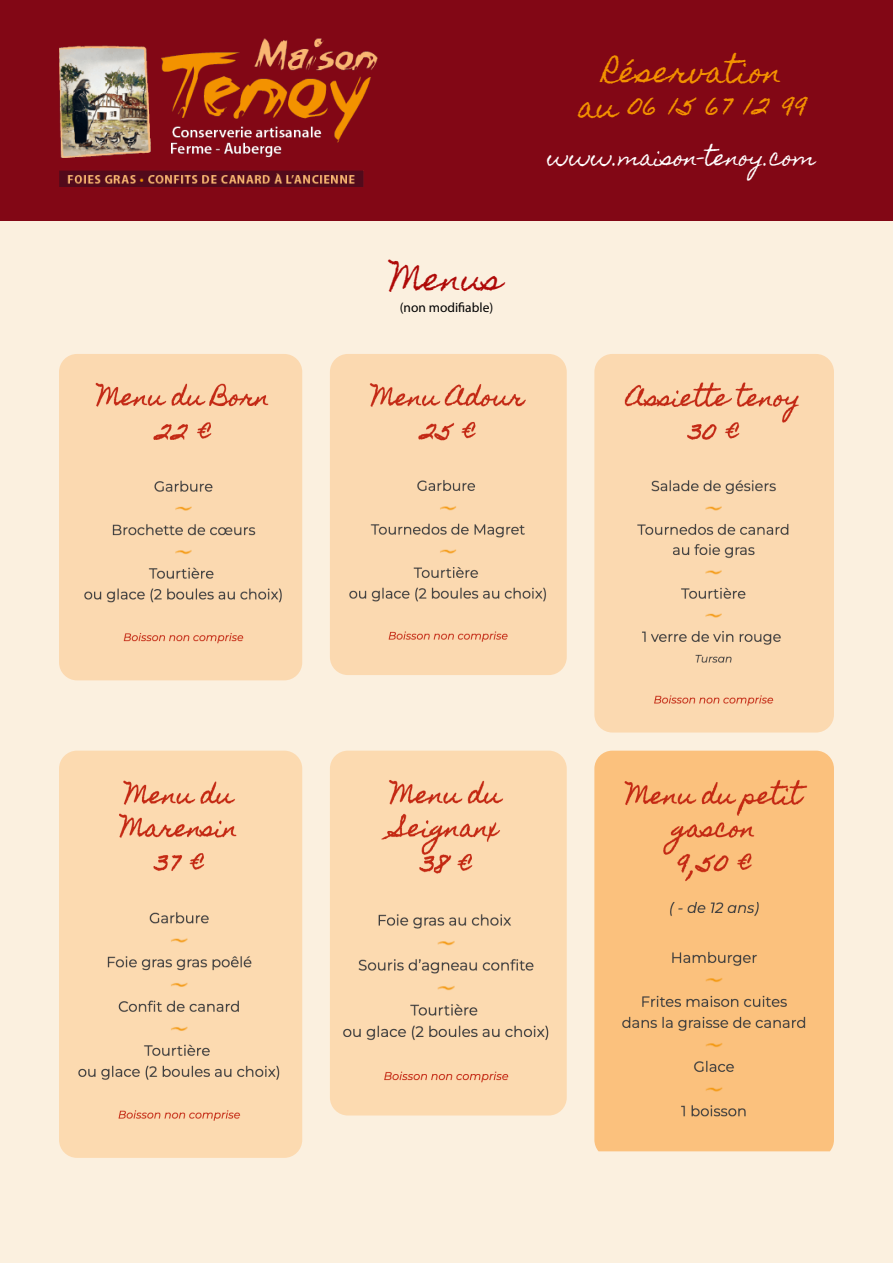
<style>
.page{position:relative;width:893px;height:1263px;background:#fff}
.page>*{position:absolute;margin:0;border:0;box-sizing:border-box;transform-origin:0 0}
.t1{font:31.5px "Homemade Apple";color:#af0a08}
.t2{font:28.8px/34.5px "Homemade Apple";color:#f39200;text-align:center}
.t3{font:21px "Homemade Apple";color:#fff}
.t4{font:13.5px "Myriad Pro";color:#000}
</style>
<div class="page">
<div style="left:0;top:220px;width:893px;height:1043px;background:#fbf0df"></div>
<div style="left:59px;top:354px;width:243px;height:326px;background:#fbd9b0"></div>
<div style="left:59px;top:751px;width:243px;height:407px;background:#fcdab0"></div>
<img style="left:330px;top:354px;width:237px;height:321px">
<img style="left:330px;top:751px;width:237px;height:364px">
<img style="left:594px;top:354px;width:240px;height:378px">
<img style="left:594px;top:751px;width:240px;height:400px">
<div style="left:0;top:0;width:893px;height:220px;background:#820715"></div>
<img style="left:59px;top:38px;width:319px;height:148px">
<p class="t1" style="left:391px;top:260px;width:113px">Menus</p>
<p class="t4" style="left:400px;top:299px;width:95px">(non modifiable)</p>
<p class="t2" style="left:578px;top:55px;width:231px">Réservation<br>au 06 15 67 12 99</p>
<p class="t3" style="left:548px;top:145px;width:269px">www.maison-tenoy.com</p>
</div>
